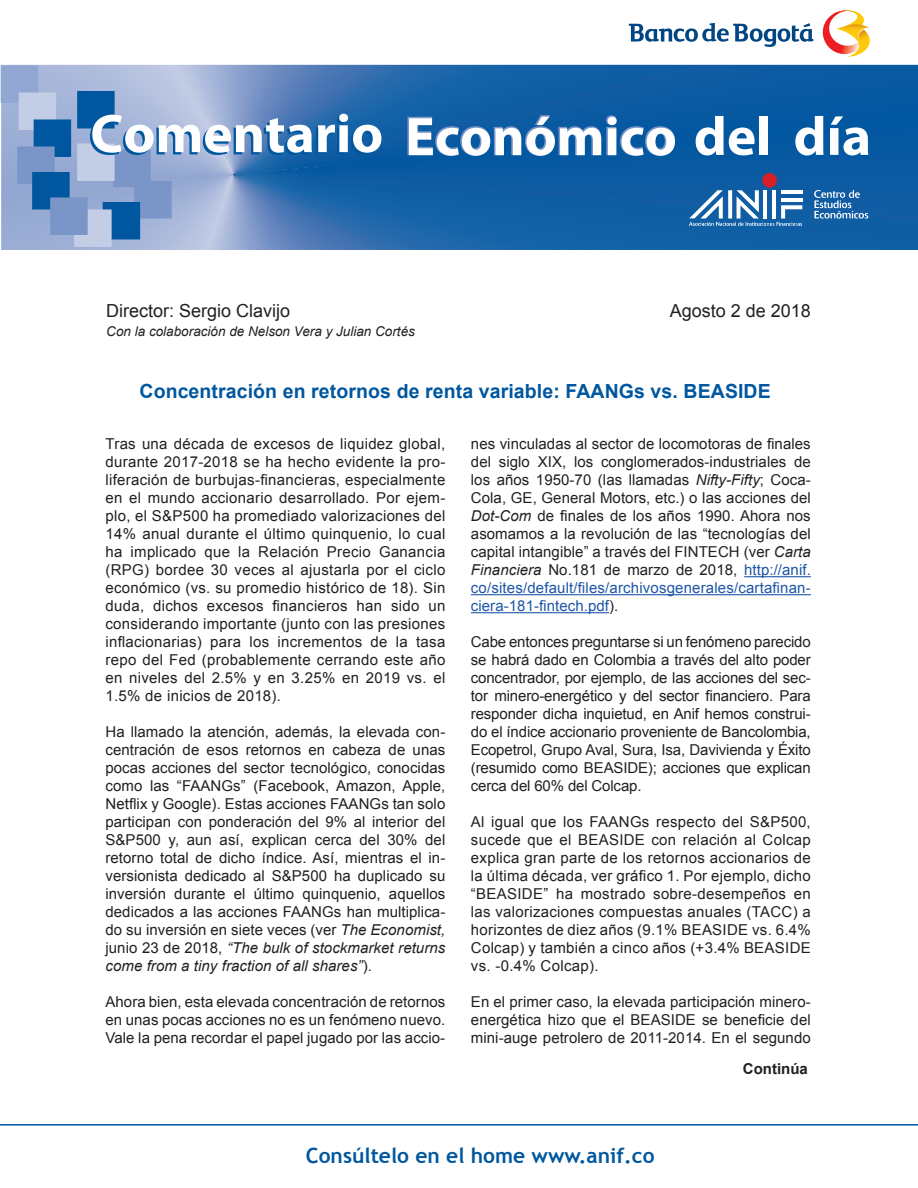
<style>
.page{position:relative;width:918px;height:1188px;background:#fff}
.page>*{position:absolute;margin:0;border:0;box-sizing:border-box;transform-origin:0 0}
.t1{font:700 21px "Trebuchet MS";color:#01579f}
.t2{font:700 19.5px "Arial";letter-spacing:.005em;color:#01579f}
.t3{font:18px "Arial";color:#231f20}
.t4{font:15px/18px "Arial";letter-spacing:.005em;color:#231f20;text-align:justify}
.t5{font:700 15px "Arial";color:#231f20}
.t6{font:italic 13.5px "Arial";color:#231f20}
.s1{font-style:italic}
.s2{color:#1e56a6}
</style>
<div class="page">
<hr style="left:0;top:1124px;width:918px;height:2px;background:#01579f">
<svg style="left:1px;top:65px;width:917px;height:185px;background:#477fb8"></svg>
<hr style="left:763px;top:190px;width:4px;height:29px;background:#fff">
<hr style="left:772px;top:190px;width:4px;height:29px;background:#fff">
<svg style="left:629px;top:23px;width:184px;height:24px"></svg>
<svg style="left:822px;top:10px;width:48px;height:47px"></svg>
<hr style="left:744px;top:576px;width:67px;height:1px;background:#1e56a6">
<hr style="left:471px;top:594px;width:340px;height:1px;background:#1e56a6">
<hr style="left:471px;top:612px;width:138px;height:1px;background:#1e56a6">
<p class="t3" style="left:106px;top:299px;width:186px">Director: Sergio Clavijo</p>
<p class="t6" style="left:106px;top:323px;width:310px">Con la colaboración de Nelson Vera y Julian Cortés</p>
<p class="t3" style="left:670px;top:299px;width:143px">Agosto 2 de 2018</p>
<h2 class="t2" style="left:140px;top:378px;width:633px">Concentración en retornos de renta variable: FAANGs vs. BEASIDE</h2>
<p class="t4" style="left:105px;top:435px;width:341px">Tras una década de excesos de liquidez global, durante 2017-2018 se ha hecho evidente la pro&shy;liferación de burbujas-financieras, especialmente en el mundo accionario desarrollado. Por ejem&shy;plo, el S&amp;P500 ha promediado valorizaciones del 14% anual durante el último quinquenio, lo cual ha implicado que la Relación Precio Ganancia (RPG) bordee 30 veces al ajustarla por el ciclo económico (vs. su promedio histórico de 18). Sin duda, dichos excesos financieros han sido un considerando importante (junto con las presiones inflacionarias) para los incrementos de la tasa repo del Fed (probablemente cerrando este año en niveles del 2.5% y en 3.25% en 2019 vs. el 1.5% de inicios de 2018).</p>
<p class="t4" style="left:105px;top:723px;width:341px">Ha llamado la atención, además, la elevada con&shy;centración de esos retornos en cabeza de unas pocas acciones del sector tecnológico, conocidas como las “FAANGs” (Facebook, Amazon, Apple, Netflix y Google). Estas acciones FAANGs tan solo participan con ponderación del 9% al interior del S&amp;P500 y, aun así, explican cerca del 30% del retorno total de dicho índice. Así, mientras el in&shy;versionista dedicado al S&amp;P500 ha duplicado su inversión durante el último quinquenio, aquellos dedicados a las acciones FAANGs han multiplica&shy;do su inversión en siete veces (ver <span class="s1">The Economist, </span>junio 23 de 2018, <span class="s1">“The bulk of stockmarket returns come from a tiny fraction of all shares”</span>).</p>
<p class="t4" style="left:105px;top:993px;width:341px">Ahora bien, esta elevada concentración de retornos en unas pocas acciones no es un fenómeno nuevo.<br>Vale la pena recordar el papel jugado por las accio-</p>
<p class="t4" style="left:471px;top:435px;width:341px">nes vinculadas al sector de locomotoras de finales del siglo XIX, los conglomerados-industriales de los años 1950-70 (las llamadas <span class="s1">Nifty-Fifty</span>; Coca-Cola, GE, General Motors, etc.) o las acciones del <span class="s1">Dot-Com</span> de finales de los años 1990. Ahora nos asomamos a la revolución de las “tecnologías del capital intangible” a través del FINTECH (ver <span class="s1">Carta Financiera</span> No.181 de marzo de 2018, <span class="s2">http://anif. co/sites/default/files/archivosgenerales/cartafinan&shy;ciera-181-fintech.pdf</span>).</p>
<p class="t4" style="left:471px;top:633px;width:341px">Cabe entonces preguntarse si un fenómeno parecido se habrá dado en Colombia a través del alto poder concentrador, por ejemplo, de las acciones del sec&shy;tor minero-energético y del sector financiero. Para responder dicha inquietud, en Anif hemos construi&shy;do el índice accionario proveniente de Bancolombia, Ecopetrol, Grupo Aval, Sura, Isa, Davivienda y Éxito (resumido como BEASIDE); acciones que explican cerca del 60% del Colcap.</p>
<p class="t4" style="left:471px;top:813px;width:341px">Al igual que los FAANGs respecto del S&amp;P500, sucede que el BEASIDE con relación al Colcap explica gran parte de los retornos accionarios de la última década, ver gráfico 1. Por ejemplo, dicho “BEASIDE” ha mostrado sobre-desempeños en las valorizaciones compuestas anuales (TACC) a horizontes de diez años (9.1% BEASIDE vs. 6.4% Colcap) y también a cinco años (+3.4% BEASIDE vs. -0.4% Colcap).</p>
<p class="t4" style="left:471px;top:993px;width:341px">En el primer caso, la elevada participación minero&shy;energética hizo que el BEASIDE se beneficie del mini-auge petrolero de 2011-2014. En el segundo</p>
<p class="t5" style="left:743px;top:1059px;width:66px">Continúa</p>
<h1 class="t1" style="left:306px;top:1142px;width:350px">Consúltelo en el home www.anif.co</h1>
</div>
